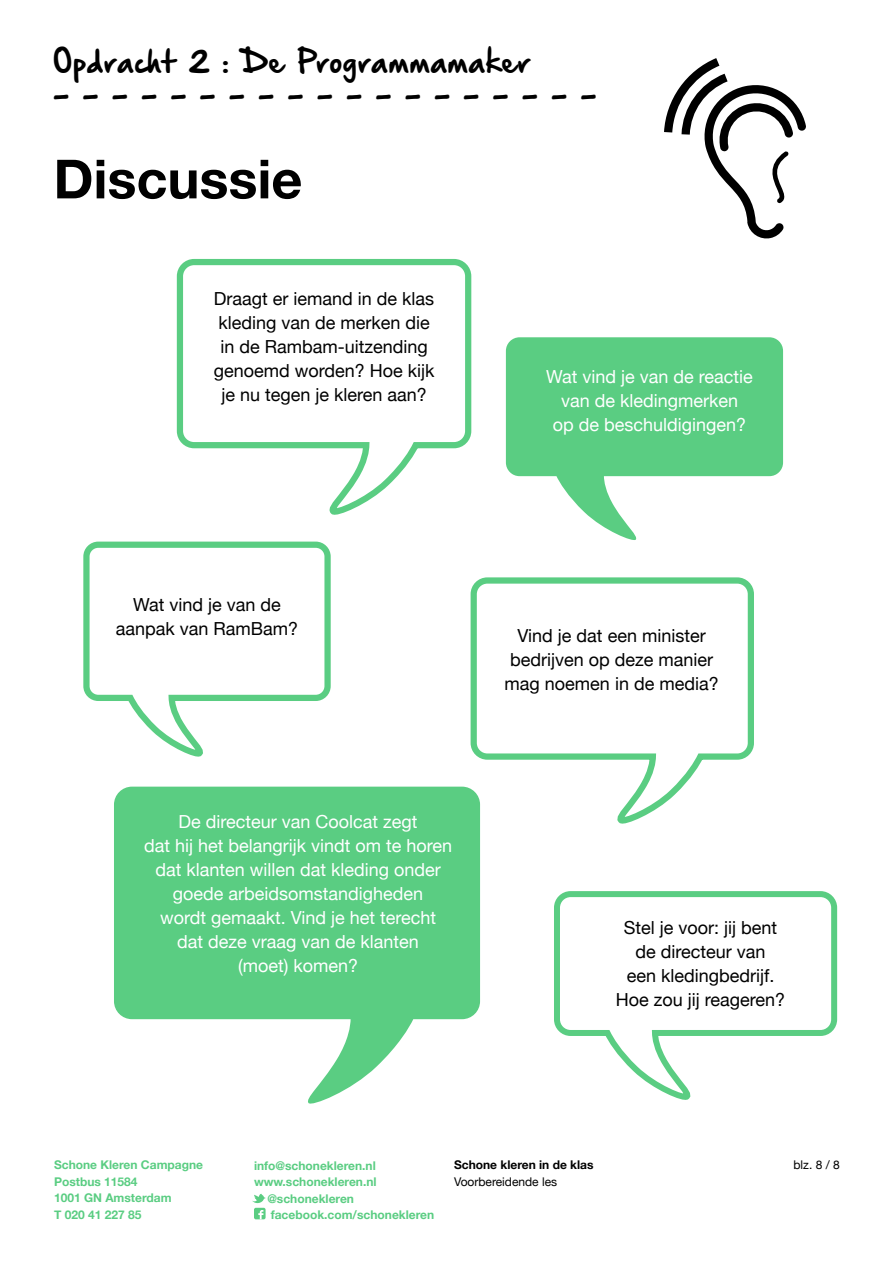
<style>
.page{position:relative;width:893px;height:1263px;background:#fff}
.page>*{position:absolute;margin:0;border:0;box-sizing:border-box;transform-origin:0 0}
.t1{font:700 54px "Helvetica Neue";color:#000}
.t2{font:27px "Hand Of Sean Demo";color:#000}
.t3{font:18px/24px "Helvetica Neue";color:#000;text-align:center}
.t4{font:18px/24px "Helvetica Neue";color:#fff;text-align:center}
.t5{font:700 12px/16.5px "Helvetica Neue";color:#5acd82}
.t6{font:12px "Helvetica Neue";color:#000}
.t7{font:700 12px "Helvetica Neue";color:#000}
</style>
<div class="page">
<svg style="left:252px;top:1194px;width:14px;height:25px"></svg>
<svg style="left:114px;top:787px;width:366px;height:317px;fill:#5acd82"></svg>
<svg style="left:176px;top:259px;width:296px;height:255px"></svg>
<svg style="left:467px;top:577px;width:287px;height:246px"></svg>
<svg style="left:83px;top:541px;width:248px;height:214px"></svg>
<svg style="left:506px;top:337px;width:277px;height:203px;fill:#5acd82"></svg>
<svg style="left:554px;top:891px;width:284px;height:208px"></svg>
<svg style="left:664px;top:58px;width:142px;height:181px"></svg>
<p class="t2" style="left:53px;top:48px;width:479px">Opdracht 2 : De Programmamaker</p>
<p class="t2" style="left:53px;top:80px;width:545px">- - - - - - - - - - - - - - - - - - -</p>
<p class="t1" style="left:53px;top:137px;width:250px">Discussie</p>
<p class="t3" style="left:214px;top:288px;width:222px">Draagt er iemand in de klas kleding van de merken die in de Rambam-uitzending genoemd worden? Hoe kijk je nu tegen je kleren aan?</p>
<p class="t4" style="left:546px;top:366px;width:208px">Wat vind je van de reactie van de kledingmerken<br>op de beschuldigingen?</p>
<p class="t3" style="left:133px;top:593px;width:149px">Wat vind je van de</p>
<p class="t3" style="left:116px;top:617px;width:184px">aanpak van RamBam?</p>
<p class="t4" style="left:144px;top:810px;width:310px">De directeur van Coolcat zegt<br>dat hij het belangrijk vindt om te horen dat klanten willen dat kleding onder goede arbeidsomstandigheden<br>wordt gemaakt. Vind je het terecht<br>dat deze vraag van de klanten<br>(moet) komen?</p>
<p class="t3" style="left:505px;top:624px;width:216px">Vind je dat een minister bedrijven op deze manier mag noemen in de media?</p>
<p class="t3" style="left:616px;top:916px;width:171px">Stel je voor: jij bent de directeur van<br>een kledingbedrijf.<br>Hoe zou jij reageren?</p>
<p class="t5" style="left:54px;top:1157px;width:151px">Schone Kleren Campagne</p>
<p class="t6" style="left:793px;top:1156px;width:48px">blz. 8 / 8</p>
<p class="t5" style="left:54px;top:1173px;width:119px">Postbus 11584<br>1001 GN Amsterdam<br>T 020 41 227 85</p>
<p class="t7" style="left:454px;top:1155px;width:141px">Schone kleren in de klas</p>
<p class="t6" style="left:454px;top:1173px;width:105px">Voorbereidende les</p>
<p class="t5" style="left:254px;top:1157px;width:123px">info@schonekleren.nl</p>
<p class="t5" style="left:254px;top:1174px;width:124px">www.schonekleren.nl</p>
<p class="t5" style="left:267px;top:1190px;width:88px">@schonekleren</p>
<p class="t5" style="left:271px;top:1207px;width:165px">facebook.com/schonekleren</p>
</div>
